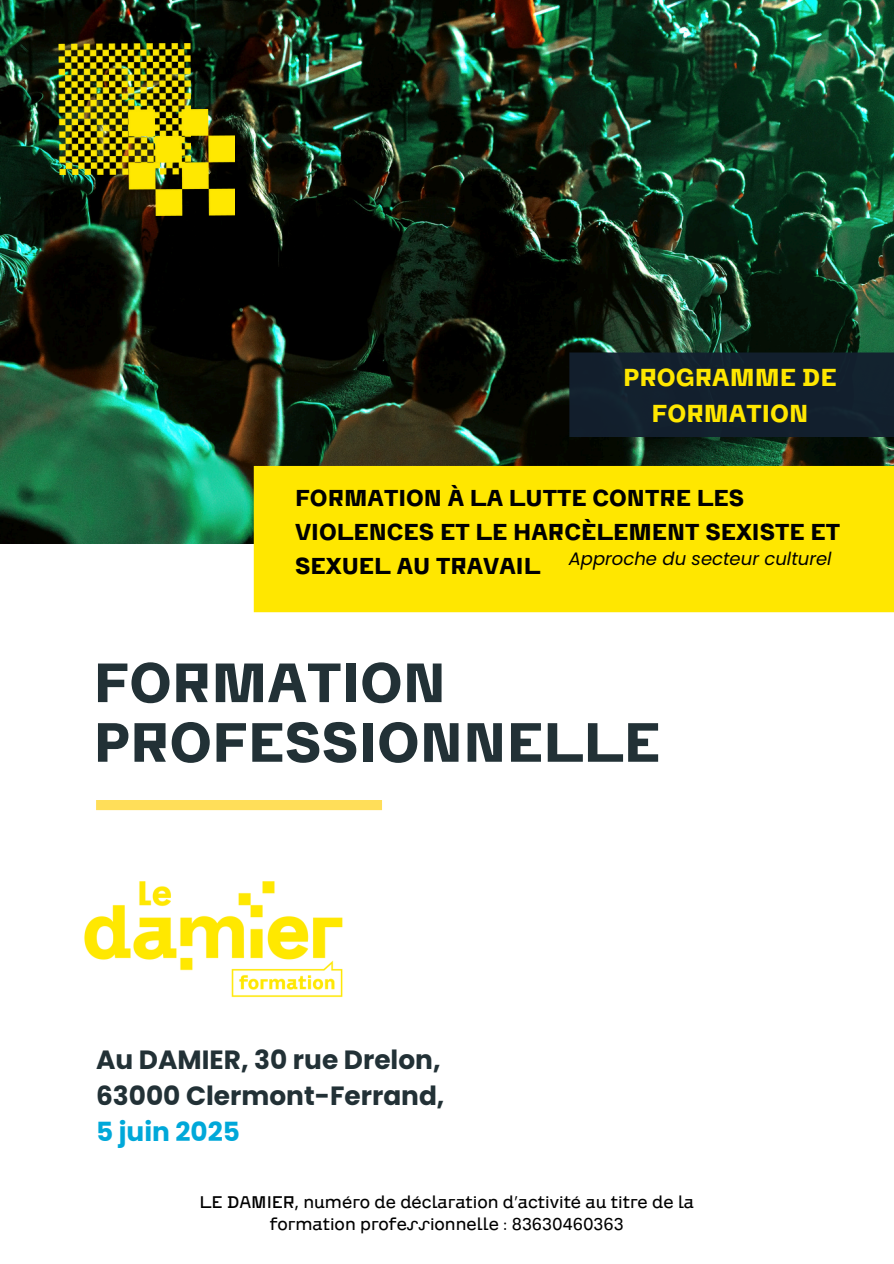
<style>
.page{position:relative;width:894px;height:1264px;background:#fff}
.page>*{position:absolute;margin:0;border:0;box-sizing:border-box;transform-origin:0 0}
.t1{font:700 54px/59.7px "CA Saygon";color:#223136}
.t2{font:700 26.4px/36px "Poppins";color:#223136}
.t3{font:700 26.4px "Poppins";color:#00a8d9}
.t4{font:700 24px/36px "CA Saygon";color:#ffe700;text-align:center}
.t5{font:700 22.5px/33.8px "CA Saygon";color:#000}
.t6{font:italic 18px "Poppins";color:#000}
.t7{font:300 16.5px/22.5px "CA Saygon";color:#000;text-align:center}
</style>
<div class="page">
<img style="left:0;top:0;width:893px;height:543px">
<div style="left:96px;top:800px;width:286px;height:10px;background:#ffde59"></div>
<img style="left:59px;top:44px;width:131px;height:131px">
<img style="left:128px;top:109px;width:106px;height:106px">
<div style="left:569px;top:352px;width:324px;height:85px;background:#121f2d"></div>
<div style="left:254px;top:466px;width:639px;height:146px;background:#ffe700"></div>
<img style="left:84px;top:881px;width:259px;height:117px">
<h3 class="t4" style="left:623px;top:359px;width:215px">PROGRAMME DE<br>FORMATION</h3>
<h3 class="t5" style="left:295px;top:480px;width:546px">FORMATION À LA LUTTE CONTRE LES<br>VIOLENCES ET LE HARCÈLEMENT SEXISTE ET<br>SEXUEL AU TRAVAIL</h3>
<p class="t6" style="left:568px;top:548px;width:264px">Approche du secteur culturel</p>
<h1 class="t1" style="left:93px;top:652px;width:568px">FORMATION<br>PROFESSIONNELLE</h1>
<h2 class="t2" style="left:96px;top:1041px;width:350px">Au DAMIER, 30 rue Drelon,<br>63000 Clermont-Ferrand,</h2>
<h2 class="t3" style="left:96px;top:1116px;width:145px">5 juin 2025</h2>
<p class="t7" style="left:199px;top:1189px;width:496px">LE DAMIER, numéro de déclaration d’activité au titre de la formation professionnelle : 83630460363</p>
</div>
